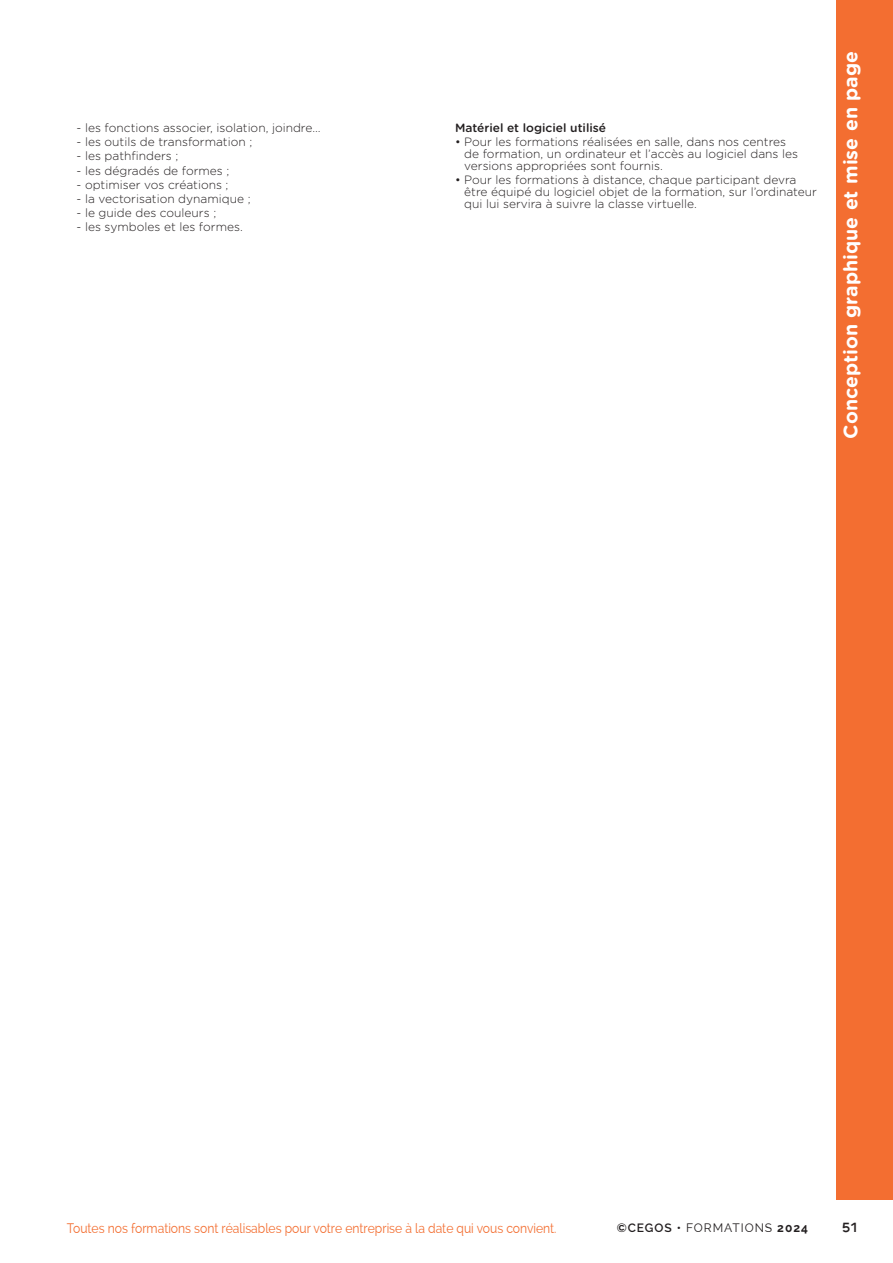
<style>
.page{position:relative;width:893px;height:1263px;background:#fff}
.page>*{position:absolute;margin:0;border:0;box-sizing:border-box;transform-origin:0 0}
._2017_domaine_haut-horizontal{font:700 19.5px "Gotham Rounded";color:#fff}
.Texte_phrase_tournante_1{font:13.5px "Raleway";color:#f36e31;scale:.9 1}
.Folios_D{font:500 13.5px "Ryker";color:#231f20}
.TEXTE_Programme_Cycle{font:300 12px/12px "Gotham Rounded";color:#231f20}
.TEXTE_Programme_Cycle-2{font:500 12px "Gotham Rounded";color:#231f20}
._2023_Cegos___Formations_page_D{font:12px "Raleway";letter-spacing:.08em;color:#231f20}
.s1{font-weight:600}
.s2{font-weight:700}
</style>
<div class="page">
<div style="left:836px;top:0;width:57px;height:1199px;background:#f36e31"></div>
<p class="TEXTE_Programme_Cycle" style="left:77px;top:121px;width:245px">- les fonctions associer, isolation, joindre…</p>
<p class="TEXTE_Programme_Cycle" style="left:77px;top:135px;width:177px">- les outils de transformation ;</p>
<p class="TEXTE_Programme_Cycle" style="left:77px;top:150px;width:103px">- les pathfinders ;</p>
<p class="TEXTE_Programme_Cycle" style="left:77px;top:164px;width:154px">- les dégradés de formes ;</p>
<p class="TEXTE_Programme_Cycle" style="left:77px;top:178px;width:153px">- optimiser vos créations ;</p>
<p class="TEXTE_Programme_Cycle" style="left:77px;top:192px;width:176px">- la vectorisation dynamique ;</p>
<p class="TEXTE_Programme_Cycle" style="left:77px;top:206px;width:141px">- le guide des couleurs ;</p>
<p class="TEXTE_Programme_Cycle" style="left:77px;top:220px;width:168px">- les symboles et les formes.</p>
<p class="TEXTE_Programme_Cycle-2" style="left:455px;top:119px;width:153px">Matériel et logiciel utilisé</p>
<p class="TEXTE_Programme_Cycle" style="left:464px;top:135px;width:335px;text-indent:-9px">• Pour les formations réalisées en salle, dans nos centres de formation, un ordinateur et l’accès au logiciel dans les versions appropriées sont fournis.</p>
<p class="TEXTE_Programme_Cycle" style="left:464px;top:174px;width:354px;text-indent:-9px">• Pour les formations à distance, chaque participant devra être équipé du logiciel objet de la formation, sur l’ordinateur qui lui servira à suivre la classe virtuelle.</p>
<p class="_2017_domaine_haut-horizontal" style="left:836px;top:438px;width:389px;rotate:-90deg">Conception graphique et mise en page</p>
<p class="Texte_phrase_tournante_1" style="left:67px;top:1221px;width:545px">Toutes nos formations sont réalisables pour votre entreprise à la date qui vous convient.</p>
<p class="_2023_Cegos___Formations_page_D" style="left:617px;top:1221px;width:193px"><span class="s1">©CEGOS •</span> FORMATIONS <span class="s2">2024</span></p>
<p class="Folios_D" style="left:842px;top:1219px;width:18px">51</p>
</div>
